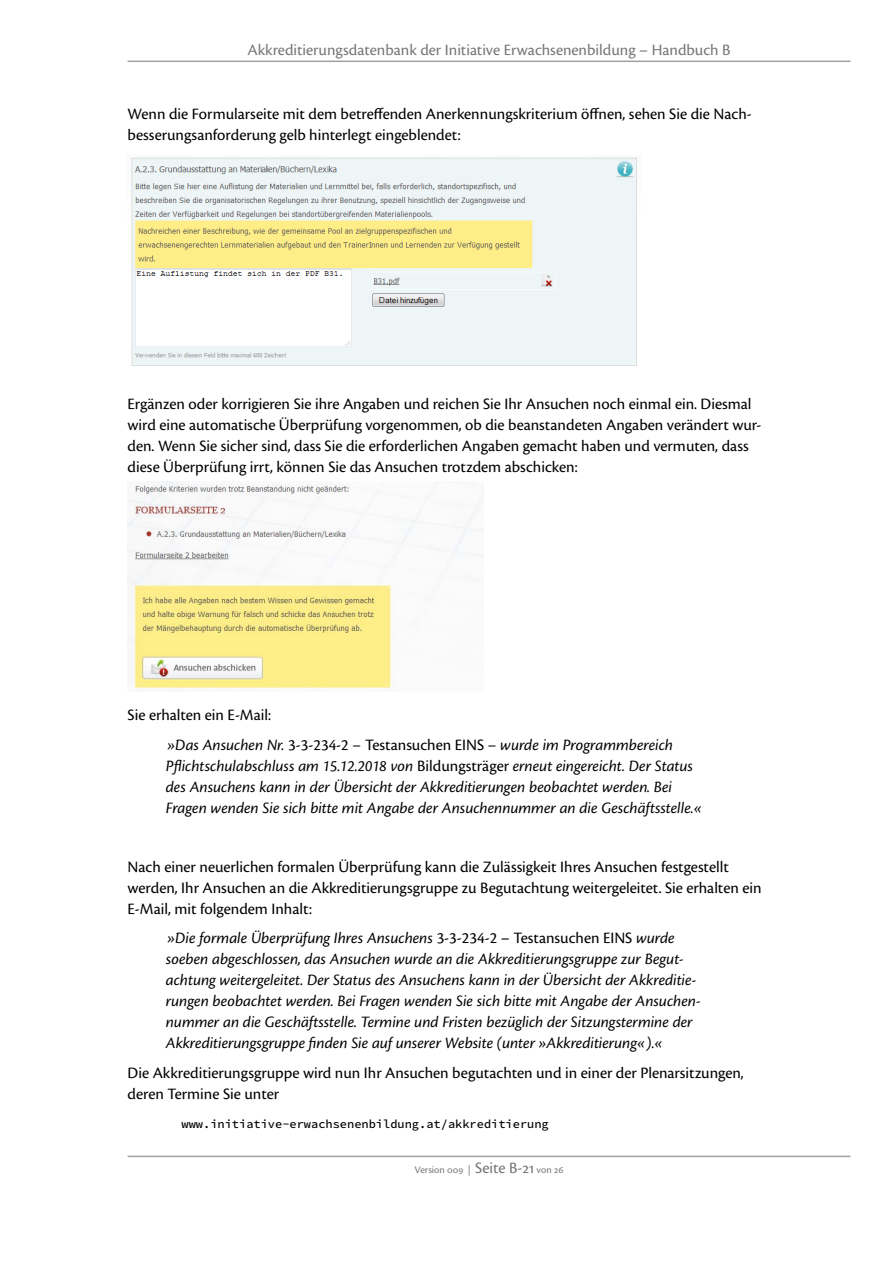
<style>
.page{position:relative;width:893px;height:1263px;background:#fff}
.page>*{position:absolute;margin:0;border:0;box-sizing:border-box;transform-origin:0 0}
.t1{font:16.5px/21px "Cronos Pro";color:#000}
.t2{font:italic 16.5px/21px "Cronos Pro";letter-spacing:-.005em;color:#000}
.t3{font:16.5px "Cronos Pro";color:#757779}
.t4{font:500 12px "Source Code Pro";color:#000}
.t5{font:10.5px "Cronos Pro";color:#757779}
.s1{font-style:italic}
.s2{font-style:normal}
.s3{font-size:16.5px}
</style>
<div class="page">
<hr style="left:128px;top:61px;width:722px;height:1px;background:#9fa1a4">
<hr style="left:128px;top:1155px;width:722px;height:2px;background:#9fa1a4">
<img style="left:131px;top:157px;width:506px;height:209px">
<img style="left:128px;top:482px;width:356px;height:209px">
<p class="t3" style="left:247px;top:41px;width:484px">Akkreditierungsdatenbank der Initiative Erwachsenenbildung – Handbuch B</p>
<p class="t1" style="left:128px;top:104px;width:626px">Wenn die Formularseite mit dem betreffenden Anerkennungskriterium öffnen, sehen Sie die Nach&shy;besserungsanforderung gelb hinterlegt eingeblendet:</p>
<p class="t1" style="left:128px;top:394px;width:635px">Ergänzen oder korrigieren Sie ihre Angaben und reichen Sie Ihr Ansuchen noch einmal ein. Diesmal wird eine automatische Überprüfung vorgenommen, ob die beanstandeten Angaben verändert wur&shy;den. Wenn Sie sicher sind, dass Sie die erforderlichen Angaben gemacht haben und vermuten, dass diese Überprüfung irrt, können Sie das Ansuchen trotzdem abschicken:</p>
<p class="t1" style="left:166px;top:700px;width:509px;line-height:29.5px;text-indent:-38px">Sie erhalten ein E-Mail:<br><span class="s1">»Das Ansuchen Nr.</span> 3-3-234-2 <span class="s1">–</span> Testansuchen EINS <span class="s1">– wurde im Programmbereich</span></p>
<p class="t2" style="left:166px;top:755px;width:539px">Pflichtschulabschluss am 15.12.2018 von <span class="s2">Bildungsträger</span> erneut eingereicht. Der Status des Ansuchens kann in der Übersicht der Akkreditierungen beobachtet werden. Bei<br>Fragen wenden Sie sich bitte mit Angabe der Ansuchennummer an die Geschäftsstelle.«</p>
<p class="t1" style="left:128px;top:856px;width:635px">Nach einer neuerlichen formalen Überprüfung kann die Zulässigkeit Ihres Ansuchen festgestellt werden, Ihr Ansuchen an die Akkreditierungsgruppe zu Begutachtung weitergeleitet. Sie erhalten ein<br>E-Mail, mit folgendem Inhalt:</p>
<p class="t2" style="left:166px;top:928px;width:536px">»Die formale Überprüfung Ihres Ansuchens <span class="s2">3-3-234-2 – Testansuchen EINS</span> wurde soeben abgeschlossen, das Ansuchen wurde an die Akkreditierungsgruppe zur Begut&shy;achtung weitergeleitet. Der Status des Ansuchens kann in der Übersicht der Akkreditie&shy;rungen beobachtet werden. Bei Fragen wenden Sie sich bitte mit Angabe der Ansuchen&shy;nummer an die Geschäftsstelle. Termine und Fristen bezüglich der Sitzungstermine der Akkreditierungsgruppe finden Sie auf unserer Website (unter »Akkreditierung«).«</p>
<p class="t1" style="left:128px;top:1062px;width:618px">Die Akkreditierungsgruppe wird nun Ihr Ansuchen begutachten und in einer der Plenarsitzungen, deren Termine Sie unter</p>
<p class="t4" style="left:182px;top:1116px;width:369px">www.initiative-erwachsenenbildung.at/akkreditierung</p>
<p class="t5" style="left:415px;top:1163px;width:150px">Version 009 | <span class="s3">Seite B-21</span> von 26</p>
</div>
